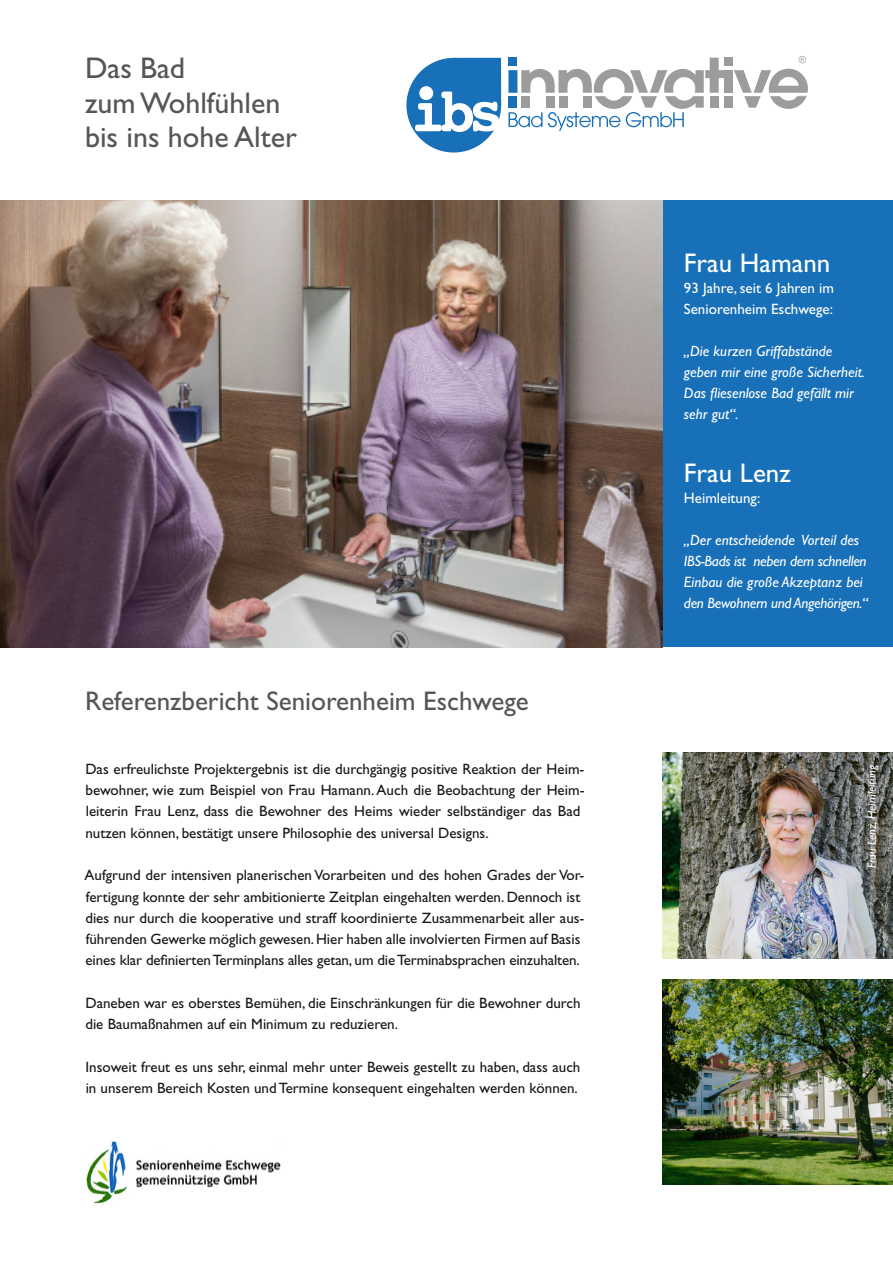
<style>
.page{position:relative;width:893px;height:1263px;background:#fff}
.page>*{position:absolute;margin:0;border:0;box-sizing:border-box;transform-origin:0 0}
.t1{font:30px/34.5px "Gill Sans";color:#565655}
.t2{font:27px "Gill Sans";color:#565655}
.t3{font:27px "Gill Sans";color:#fff}
.t4{font:15px/21.3px "Gill Sans";color:#181716}
.t5{font:italic 15px/21px "Gill Sans";letter-spacing:-.02em;color:#fff}
.t6{font:italic 15px/21px "Gill Sans";color:#fff}
.t7{font:15px/21px "Gill Sans";color:#fff}
.t8{font:italic 12px "Gill Sans";color:#fff}
</style>
<div class="page">
<div style="left:663px;top:200px;width:230px;height:447px;background:#1770b8"></div>
<img style="left:0;top:200px;width:663px;height:447px">
<div style="left:406px;top:58px;width:95px;height:95px;background:#1770b8;border-radius:50%"></div>
<svg style="left:415px;top:58px;width:86px;height:74px"></svg>
<div style="left:724px;top:70px;width:9px;height:23px;background:#9c9c9d"></div>
<div style="left:724px;top:96px;width:9px;height:12px;background:#9c9c9d"></div>
<div style="left:724px;top:58px;width:9px;height:8px;background:#9c9c9d"></div>
<svg style="left:734px;top:69px;width:74px;height:40px"></svg>
<svg style="left:508px;top:58px;width:216px;height:73px"></svg>
<svg style="left:799px;top:56px;width:7px;height:7px"></svg>
<img style="left:663px;top:753px;width:230px;height:205px">
<img style="left:663px;top:979px;width:230px;height:206px">
<img style="left:86px;top:1141px;width:195px;height:63px">
<h1 class="t1" style="left:85px;top:51px;width:214px">Das Bad<br>zum Wohlfühlen bis ins hohe Alter</h1>
<h2 class="t2" style="left:85px;top:685px;width:445px">Referenzbericht Seniorenheim Eschwege</h2>
<p class="t4" style="left:85px;top:758px;width:501px">Das erfreulichste Projektergebnis ist die durchgängig positive Reaktion der Heim&shy;bewohner, wie zum Beispiel von Frau Hamann. Auch die Beobachtung der Heim&shy;leiterin Frau Lenz, dass die Bewohner des Heims wieder selbständiger das Bad nutzen können, bestätigt unsere Philosophie des universal Designs.</p>
<p class="t4" style="left:85px;top:865px;width:501px">Aufgrund der intensiven planerischen Vorarbeiten und des hohen Grades der Vor&shy;fertigung konnte der sehr ambitionierte Zeitplan eingehalten werden. Dennoch ist dies nur durch die kooperative und straff koordinierte Zusammenarbeit aller aus&shy;führenden Gewerke möglich gewesen. Hier haben alle involvierten Firmen auf Basis eines klar definierten Terminplans alles getan, um die Terminabsprachen einzuhalten.</p>
<p class="t4" style="left:85px;top:992px;width:497px">Daneben war es oberstes Bemühen, die Einschränkungen für die Bewohner durch die Baumaßnahmen auf ein Minimum zu reduzieren.</p>
<p class="t4" style="left:86px;top:1056px;width:496px">Insoweit freut es uns sehr, einmal mehr unter Beweis gestellt zu haben, dass auch in unserem Bereich Kosten und Termine konsequent eingehalten werden können.</p>
<h2 class="t3" style="left:684px;top:247px;width:148px">Frau Hamann</h2>
<p class="t7" style="left:684px;top:277px;width:151px">93 Jahre, seit 6 Jahren im<br>Seniorenheim Eschwege:</p>
<p class="t6" style="left:684px;top:340px;width:182px">„Die kurzen Griffabstände geben mir eine große Sicherheit.<br>Das fliesenlose Bad gefällt mir sehr gut“.</p>
<h2 class="t3" style="left:684px;top:457px;width:108px">Frau Lenz</h2>
<p class="t7" style="left:684px;top:487px;width:78px">Heimleitung:</p>
<p class="t5" style="left:684px;top:529px;width:186px">„Der entscheidende Vorteil des<br>IBS-Bads ist neben dem schnellen<br>Einbau die große Akzeptanz bei den Bewohnern und Angehörigen.“</p>
<p class="t8" style="left:865px;top:868px;width:105px;rotate:-90deg">Frau Lenz, Heimleitung</p>
</div>
